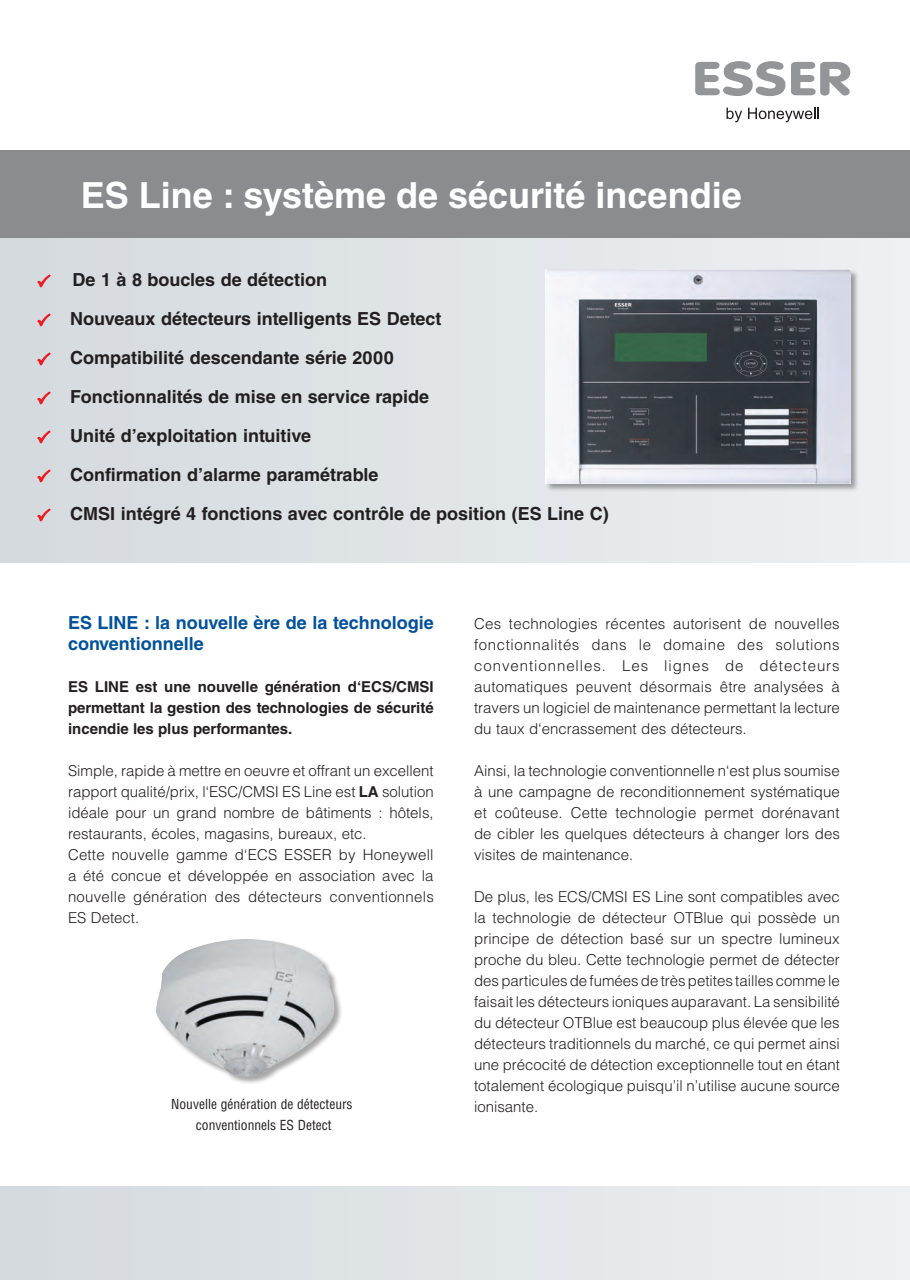
<style>
.page{position:relative;width:910px;height:1280px;background:#fff}
.page>*{position:absolute;margin:0;border:0;box-sizing:border-box;transform-origin:0 0}
.t1{font:700 36px "Honeywell Helvetica";color:#fff}
.t2{font:700 18px/39px "Honeywell Helvetica";color:#231f20}
.t3{font:700 18px/21px "Honeywell Helvetica";color:#01519b}
.t4{font:300 15px/21px "Honeywell Helvetica";color:#231f20;text-align:justify}
.t5{font:700 15px/21px "Honeywell Helvetica";color:#231f20;text-align:justify}
.t6{font:condensed 13.5px "Honeywell Helvetica";color:#231f20}
.s1{font-weight:700}
</style>
<div class="page">
<svg style="left:726px;top:108px;width:16px;height:14px"></svg>
<svg style="left:748px;top:108px;width:71px;height:14px"></svg>
<svg style="left:791px;top:62px;width:59px;height:34px"></svg>
<svg style="left:695px;top:61px;width:90px;height:35px"></svg>
<div style="left:0;top:150px;width:910px;height:88px;background:#8a8c8f"></div>
<div style="left:0;top:1186px;width:910px;height:94px;background:#e1e5e8"></div>
<div style="left:0;top:238px;width:910px;height:324px;background:linear-gradient(to right,#d4d9de,#edf1f3)"></div>
<div style="left:156px;top:938px;width:187px;height:147px;background:#231f20;opacity:.4"></div>
<img style="left:156px;top:939px;width:179px;height:138px">
<div style="left:545px;top:269px;width:314px;height:223px;background:#231f20;opacity:.4"></div>
<img style="left:545px;top:269px;width:305px;height:215px">
<svg style="left:35px;top:273px;width:17px;height:17px"></svg>
<svg style="left:35px;top:312px;width:17px;height:17px"></svg>
<svg style="left:35px;top:351px;width:17px;height:17px"></svg>
<svg style="left:35px;top:390px;width:17px;height:17px"></svg>
<svg style="left:35px;top:429px;width:17px;height:17px"></svg>
<svg style="left:35px;top:468px;width:17px;height:17px"></svg>
<svg style="left:35px;top:507px;width:17px;height:17px"></svg>
<h1 class="t1" style="left:81px;top:174px;width:662px">ES Line : système de sécurité incendie</h1>
<p class="t2" style="left:70px;top:260px;width:540px">De 1 à 8 boucles de détection<br>Nouveaux détecteurs intelligents ES Detect<br>Compatibilité descendante série 2000<br>Fonctionnalités de mise en service rapide<br>Unité d’exploitation intuitive<br>Confirmation d’alarme paramétrable<br>CMSI intégré 4 fonctions avec contrôle de position (ES Line C)</p>
<p class="t3" style="left:68px;top:612px;width:367px">ES LINE : la nouvelle ère de la technologie conventionnelle</p>
<p class="t5" style="left:68px;top:676px;width:367px">ES LINE est une nouvelle génération d‘ECS/CMSI permettant la gestion des technologies de sécurité incendie les plus performantes.</p>
<p class="t4" style="left:68px;top:760px;width:367px;text-align:left">Simple, rapide à mettre en oeuvre et offrant un excellent rapport qualité/prix, l‘ESC/CMSI ES Line est <span class="s1">LA</span> solution idéale pour un grand nombre de bâtiments : hôtels, restaurants, écoles, magasins, bureaux, etc.<br>Cette nouvelle gamme d‘ECS ESSER by Honeywell a été concue et développée en association avec la nouvelle génération des détecteurs conventionnels ES Detect.</p>
<p class="t4" style="left:474px;top:613px;width:367px">Ces technologies récentes autorisent de nouvelles fonctionnalités dans le domaine des solutions conventionnelles. Les lignes de détecteurs automatiques peuvent désormais être analysées à travers un logiciel de maintenance permettant la lecture du taux d‘encrassement des détecteurs.</p>
<p class="t4" style="left:474px;top:760px;width:367px">Ainsi, la technologie conventionnelle n‘est plus soumise à une campagne de reconditionnement systématique et coûteuse. Cette technologie permet dorénavant de cibler les quelques détecteurs à changer lors des visites de maintenance.</p>
<p class="t4" style="left:474px;top:886px;width:367px">De plus, les ECS/CMSI ES Line sont compatibles avec la technologie de détecteur OTBlue qui possède un principe de détection basé sur un spectre lumineux proche du bleu. Cette technologie permet de détecter des particules de fumées de très petites tailles comme le faisait les détecteurs ioniques auparavant. La sensibilité du détecteur OTBlue est beaucoup plus élevée que les détecteurs traditionnels du marché, ce qui permet ainsi une précocité de détection exceptionnelle tout en étant totalement écologique puisqu’il n’utilise aucune source</p>
<p class="t6" style="left:171px;top:1095px;width:183px">Nouvelle génération de détecteurs</p>
<p class="t4" style="left:474px;top:1096px;width:66px">ionisante.</p>
<p class="t6" style="left:196px;top:1116px;width:137px">conventionnels ES Detect</p>
</div>
